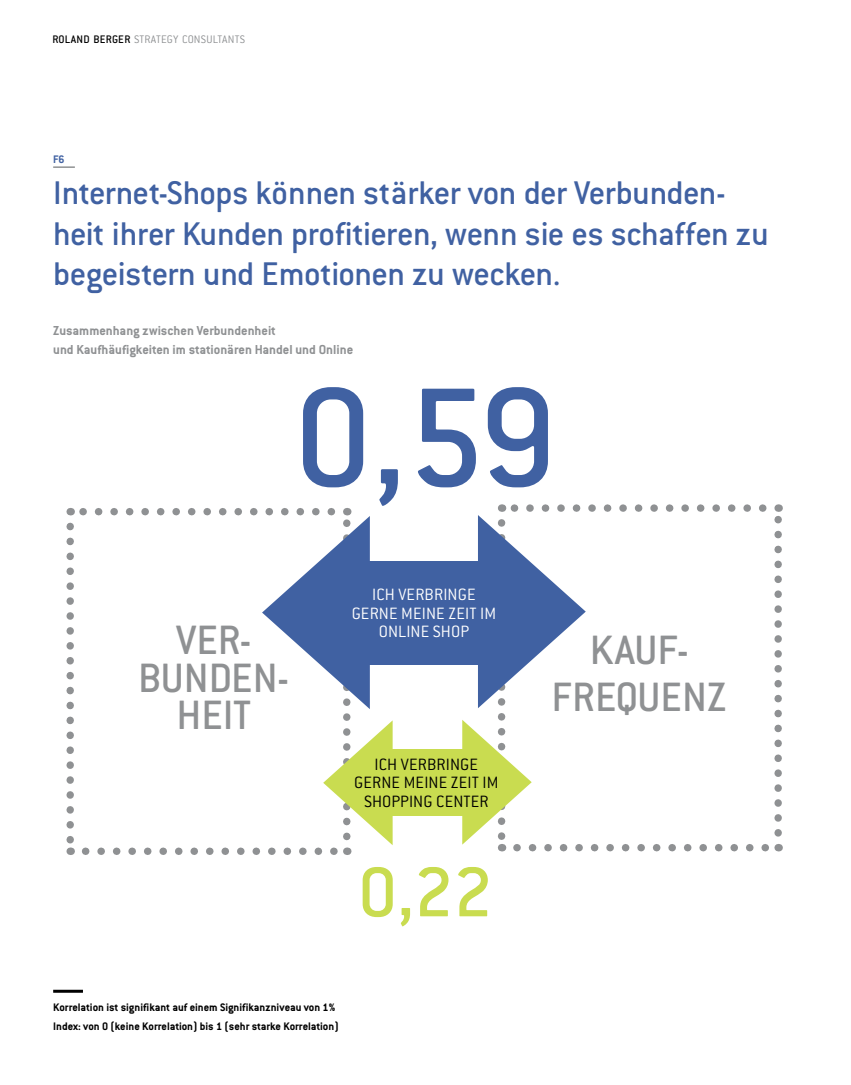
<style>
.page{position:relative;width:851px;height:1085px;background:#fff}
.page>*{position:absolute;margin:0;border:0;box-sizing:border-box;transform-origin:0 0}
.t1{font:500 154.05px "Conduit ITC";color:#4061a2}
.t2{font:500 77.1px "Conduit ITC";color:#c9dc50}
.t3{font:500 45px/37.5px "Conduit ITC";color:#8f9193;text-align:center}
.t4{font:500 36px/40.5px "Conduit ITC";letter-spacing:-.01em;color:#4061a2}
.t5{font:300 18px/18.8px "Conduit ITC";letter-spacing:.005em;color:#000;text-align:center}
.t6{font:300 18px/18.8px "Conduit ITC";letter-spacing:.005em;color:#fff;text-align:center}
.t7{font:700 14.25px/18.8px "Conduit ITC";color:#8f9193}
.t8{font:700 12px/18.8px "Conduit ITC";color:#000}
.t9{font:300 12px "Conduit ITC";letter-spacing:.015em;color:#8f9193}
.t10{font:700 12px "Conduit ITC";color:#4061a2}
.s1{font-weight:500;color:#000}
</style>
<div class="page">
<hr style="left:53px;top:166px;width:22px;height:2px;background:#8f9193">
<hr style="left:53px;top:989px;width:30px;height:3px;background:#000">
<div style="left:366px;top:560px;width:123px;height:104px;background:#4061a2"></div>
<svg style="left:462px;top:504px;width:319px;height:347px"></svg>
<div style="left:390px;top:749px;width:79px;height:67px;background:#c9dc50"></div>
<svg style="left:66px;top:508px;width:326px;height:346px"></svg>
<p class="t9" style="left:52px;top:33px;width:193px"><span class="s1">Roland Berger</span> STRATEGY CONSULTANTS</p>
<p class="t10" style="left:53px;top:152px;width:13px">F6</p>
<p class="t4" style="left:53px;top:172px;width:717px">Internet-Shops können stärker von der Verbunden&shy;heit ihrer Kunden profitieren, wenn sie es schaffen zu begeistern und Emotionen zu wecken.</p>
<p class="t7" style="left:53px;top:321px;width:301px">Zusammenhang zwischen Verbundenheit<br>und Kaufhäufigkeiten im stationären Handel und Online</p>
<h1 class="t1" style="left:294px;top:351px;width:265px">0,59</h1>
<p class="t3" style="left:138px;top:621px;width:152px">Ver&shy;bunden&shy;heit</p>
<p class="t6" style="left:351px;top:584px;width:146px">ICH VERBRINGE<br>GERNE MEINE ZEIT IM<br>ONLINE SHOP</p>
<p class="t5" style="left:354px;top:754px;width:146px">ICH VERBRINGE<br>GERNE MEINE ZEIT IM<br>SHOPPI NG CENTER</p>
<h2 class="t2" style="left:358px;top:848px;width:136px">0,22</h2>
<p class="t3" style="left:551px;top:626px;width:174px;line-height:46.7px">Kauf&shy;frequenz</p>
<p class="t8" style="left:53px;top:997px;width:287px">Korrelation ist signifikant auf einem Signifikanzniveau von 1%<br>Index: von 0 (keine Korrelation) bis 1 (sehr starke Korrelation)</p>
</div>
